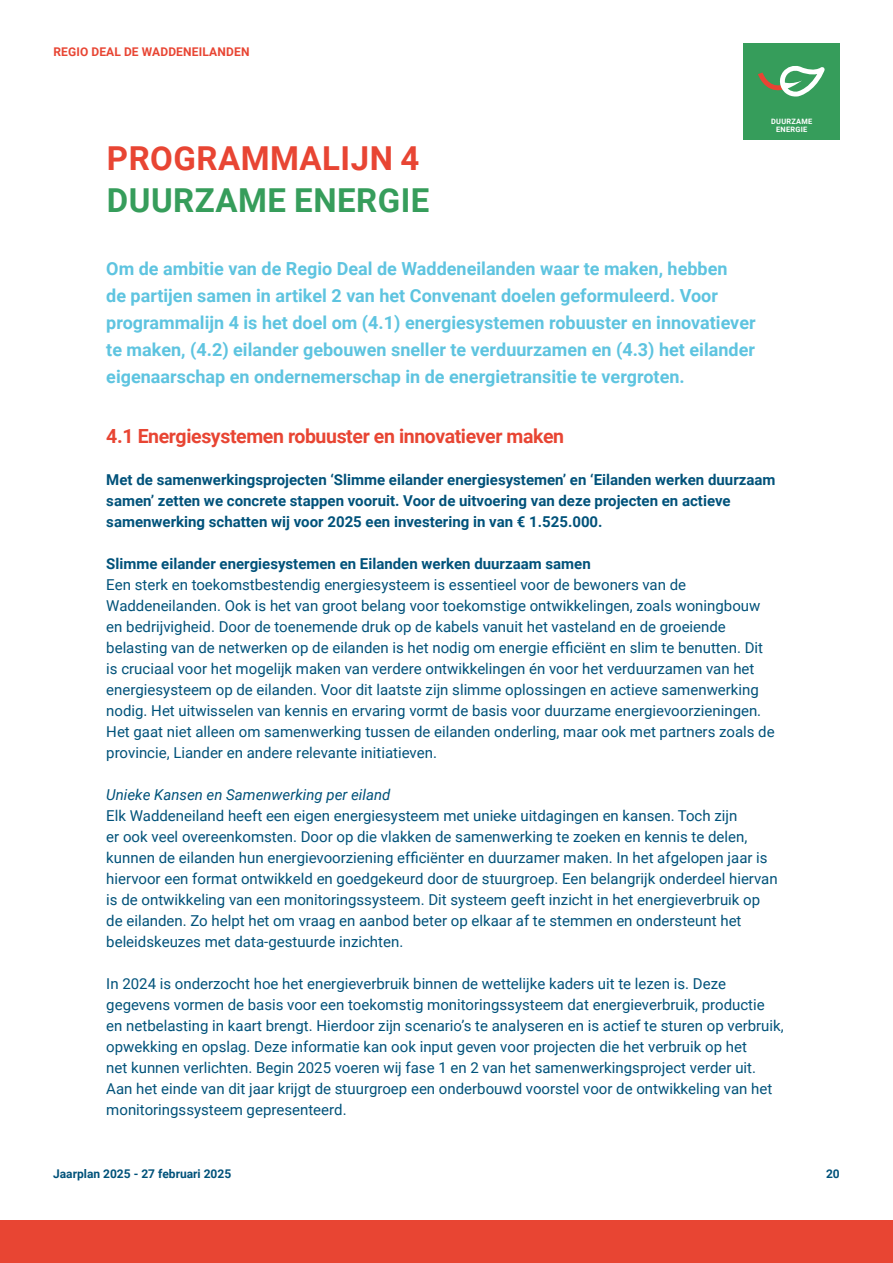
<style>
.page{position:relative;width:893px;height:1263px;background:#fff}
.page>*{position:absolute;margin:0;border:0;box-sizing:border-box;transform-origin:0 0}
.t1{font:700 33px "Roboto";letter-spacing:.015em;color:#369d5b}
.t2{font:700 33px "Roboto";letter-spacing:.015em;color:#e84533}
.t3{font:700 19.5px "Roboto";letter-spacing:-.02em;color:#e84533}
.t4{font:700 18px/27px "Roboto";color:#5ec4e0}
.t5{font:15px/21px "Roboto";color:#00527a}
.t6{font:700 15px/21px "Roboto";color:#00527a}
.t7{font:italic 15px "Roboto";color:#00527a}
.t8{font:700 12px "Roboto";color:#00527a}
.t9{font:700 12px "Roboto";letter-spacing:.015em;color:#e84533}
.t10{font:700 7.35px/8.7px "Roboto";letter-spacing:.035em;color:#fff;text-align:center}
</style>
<div class="page">
<div style="left:0;top:1220px;width:893px;height:43px;background:#e84533"></div>
<div style="left:744px;top:44px;width:96px;height:96px;background:#369d5b"></div>
<svg style="left:758px;top:66px;width:67px;height:31px"></svg>
<p class="t9" style="left:53px;top:43px;width:198px">REGIO DEAL DE WADDENEILANDEN</p>
<h1 class="t2" style="left:107px;top:135px;width:314px">PROGRAMMALIJN 4</h1>
<h1 class="t1" style="left:107px;top:177px;width:324px">DUURZAME ENERGIE</h1>
<p class="t10" style="left:771px;top:117px;width:43px">DUURZAME<br>ENERGIE</p>
<p class="t4" style="left:106px;top:255px;width:651px">Om de ambitie van de Regio Deal de Waddeneilanden waar te maken, hebben<br>de partijen samen in artikel 2 van het Convenant doelen geformuleerd. Voor programmalijn 4 is het doel om (4.1) energiesystemen robuuster en innovatiever te maken, (4.2) eilander gebouwen sneller te verduurzamen en (4.3) het eilander eigenaarschap en ondernemerschap in de energietransitie te vergroten.</p>
<h2 class="t3" style="left:106px;top:422px;width:459px">4.1 Energiesystemen robuuster en innovatiever maken</h2>
<p class="t6" style="left:106px;top:469px;width:671px">Met de samenwerkingsprojecten ‘Slimme eilander energiesystemen’ en ‘Eilanden werken duurzaam samen’ zetten we concrete stappen vooruit. Voor de uitvoering van deze projecten en actieve samenwerking schatten wij voor 2025 een investering in van € 1.525.000.</p>
<p class="t6" style="left:106px;top:553px;width:486px">Slimme eilander energiesystemen en Eilanden werken duurzaam samen</p>
<p class="t5" style="left:106px;top:574px;width:670px">Een sterk en toekomstbestendig energiesysteem is essentieel voor de bewoners van de Waddeneilanden. Ook is het van groot belang voor toekomstige ontwikkelingen, zoals woningbouw en bedrijvigheid. Door de toenemende druk op de kabels vanuit het vasteland en de groeiende belasting van de netwerken op de eilanden is het nodig om energie efficiënt en slim te benutten. Dit is cruciaal voor het mogelijk maken van verdere ontwikkelingen én voor het verduurzamen van het energiesysteem op de eilanden. Voor dit laatste zijn slimme oplossingen en actieve samenwerking nodig. Het uitwisselen van kennis en ervaring vormt de basis voor duurzame energievoorzieningen.<br>Het gaat niet alleen om samenwerking tussen de eilanden onderling, maar ook met partners zoals de provincie, Liander en andere relevante initiatieven.</p>
<p class="t7" style="left:106px;top:784px;width:286px">Unieke Kansen en Samenwerking per eiland</p>
<p class="t5" style="left:106px;top:805px;width:673px">Elk Waddeneiland heeft een eigen energiesysteem met unieke uitdagingen en kansen. Toch zijn<br>er ook veel overeenkomsten. Door op die vlakken de samenwerking te zoeken en kennis te delen, kunnen de eilanden hun energievoorziening efficiënter en duurzamer maken. In het afgelopen jaar is hiervoor een format ontwikkeld en goedgekeurd door de stuurgroep. Een belangrijk onderdeel hiervan is de ontwikkeling van een monitoringssysteem. Dit systeem geeft inzicht in het energieverbruik op de eilanden. Zo helpt het om vraag en aanbod beter op elkaar af te stemmen en ondersteunt het beleidskeuzes met data-gestuurde inzichten.</p>
<p class="t5" style="left:106px;top:973px;width:679px">In 2024 is onderzocht hoe het energieverbruik binnen de wettelijke kaders uit te lezen is. Deze gegevens vormen de basis voor een toekomstig monitoringssysteem dat energieverbruik, productie en netbelasting in kaart brengt. Hierdoor zijn scenario’s te analyseren en is actief te sturen op verbruik, opwekking en opslag. Deze informatie kan ook input geven voor projecten die het verbruik op het<br>net kunnen verlichten. Begin 2025 voeren wij fase 1 en 2 van het samenwerkingsproject verder uit.<br>Aan het einde van dit jaar krijgt de stuurgroep een onderbouwd voorstel voor de ontwikkeling van het monitoringssysteem gepresenteerd.</p>
<p class="t8" style="left:53px;top:1165px;width:180px">Jaarplan 2025 - 27 februari 2025</p>
<p class="t8" style="left:826px;top:1165px;width:15px">20</p>
</div>
